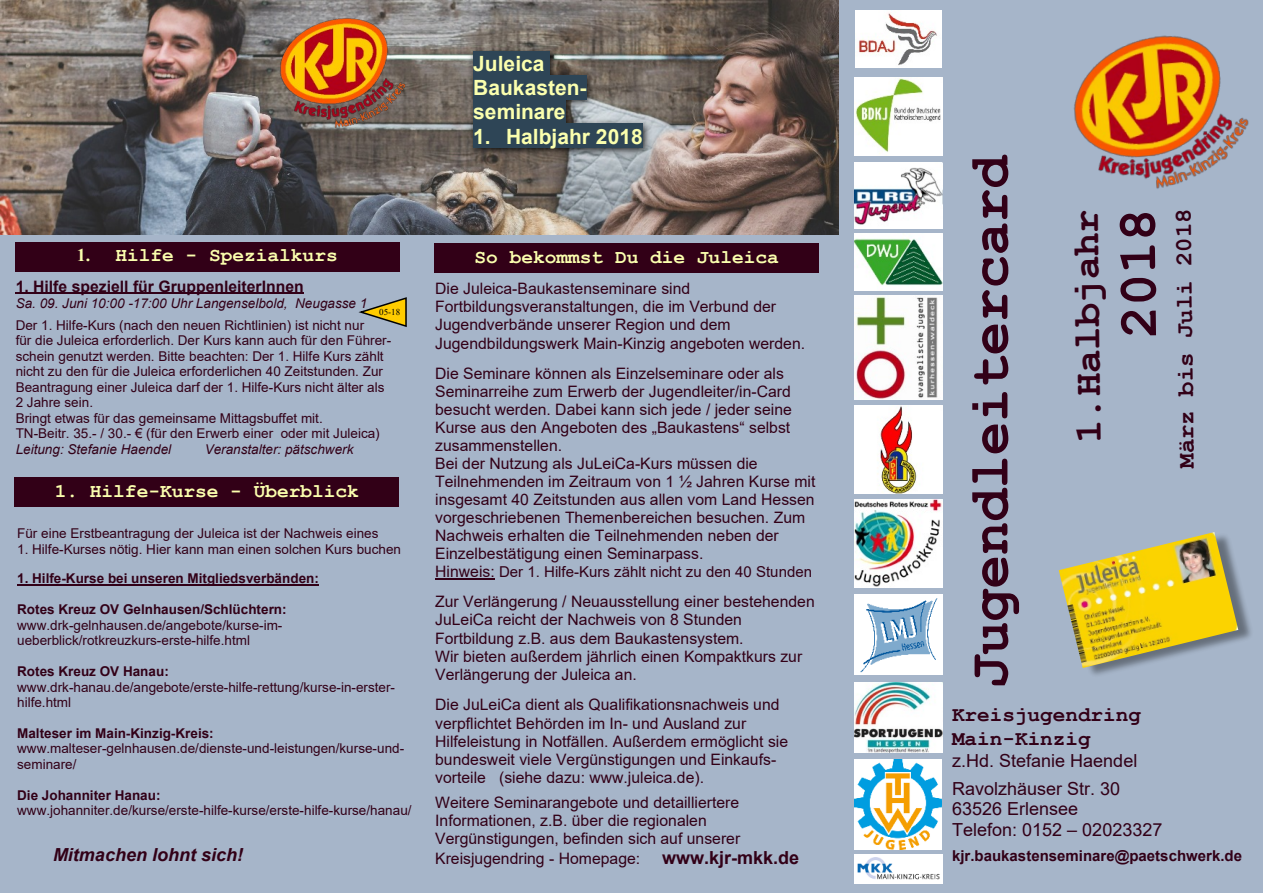
<style>
.page{position:relative;width:1263px;height:893px;background:#a6b5c9}
.page>*{position:absolute;margin:0;border:0;box-sizing:border-box;transform-origin:0 0}
.t1{font:700 55.5px "Courier New";color:#320017}
.t2{font:700 54px "Courier New";color:#320017}
.t3{font:700 39px "Courier New";color:#320017}
.t4{font:700 24px "Courier New";color:#320017}
.t5{font:700 21px/24.2px "Arial";color:#fbffae}
.t6{font:700 21px/23.9px "Courier New";color:#320017}
.t7{font:700 19.5px "Courier New";color:#fbffae}
.t8{font:18px/27.5px "Arial";color:#320017}
.t9{font:italic 700 18px "Arial";color:#320017}
.t10{font:15.75px/18px "Arial";color:#320017}
.t11{font:700 15.75px "Arial";color:#320017}
.t12{font:15px "Arial";color:#320017}
.t13{font:700 15px "Arial";color:#320017}
.t14{font:13.5px/15.5px "Arial";color:#320017}
.t15{font:700 13.5px "Arial";color:#320017}
.t16{font:italic 13.5px "Arial";color:#320017}
.t17{font:9px "Times New Roman";color:#000}
.s1{font-family:"Times New Roman";font-size:18px}
.s2{font-size:15.75px}
.s3{font-weight:700;font-size:18px}
</style>
<div class="page">
<img style="left:0;top:0;width:839px;height:234px">
<img style="left:465px;top:42px;width:198px;height:118px">
<div style="left:473px;top:52px;width:71px;height:24px;background:#2e4556"></div>
<div style="left:544px;top:52px;width:6px;height:24px;background:#2e4556"></div>
<div style="left:473px;top:76px;width:114px;height:24px;background:#2e4556"></div>
<div style="left:473px;top:100px;width:92px;height:24px;background:#2e4556"></div>
<div style="left:473px;top:124px;width:27px;height:24px;background:#2e4556"></div>
<div style="left:500px;top:124px;width:143px;height:24px;background:#2e4556"></div>
<img style="left:1073px;top:35px;width:176px;height:154px">
<img style="left:855px;top:10px;width:87px;height:57px">
<img style="left:854px;top:77px;width:88px;height:79px">
<img style="left:854px;top:162px;width:88px;height:66px">
<img style="left:854px;top:233px;width:88px;height:58px">
<img style="left:854px;top:295px;width:88px;height:104px">
<img style="left:854px;top:405px;width:88px;height:88px">
<img style="left:854px;top:500px;width:88px;height:88px">
<img style="left:854px;top:594px;width:88px;height:81px">
<img style="left:854px;top:682px;width:88px;height:70px">
<img style="left:854px;top:759px;width:88px;height:91px">
<img style="left:854px;top:855px;width:88px;height:28px">
<img style="left:1089px;top:579px;width:162px;height:96px">
<img style="left:1059px;top:532px;width:179px;height:136px">
<hr style="left:435px;top:578px;width:60px;height:1px;background:#320017">
<div style="left:434px;top:243px;width:385px;height:29px;background:#320017"></div>
<img style="left:261px;top:0;width:160px;height:143px">
<div style="left:15px;top:243px;width:385px;height:29px;background:#320017"></div>
<div style="left:14px;top:477px;width:385px;height:29px;background:#320017"></div>
<hr style="left:17px;top:584px;width:302px;height:1px;background:#320017">
<svg style="left:358px;top:297px;width:49px;height:30px"></svg>
<hr style="left:16px;top:292px;width:288px;height:2px;background:#320017">
<h3 class="t5" style="left:473px;top:54px;width:115px">Juleica<br>Baukasten&shy;seminare</h3>
<h3 class="t5" style="left:473px;top:126px;width:171px">1. Halbjahr 2018</h3>
<p class="t7" style="left:77px;top:249px;width:263px"><span class="s1">1.</span> Hilfe - Spezialkurs</p>
<p class="t7" style="left:475px;top:250px;width:306px">So bekommst Du die Juleica</p>
<p class="t11" style="left:16px;top:280px;width:290px">1. Hilfe speziell für GruppenleiterInnen</p>
<p class="t16" style="left:16px;top:298px;width:353px">Sa. 09. Juni 10:00 -17:00 Uhr Langenselbold, Neugasse 1</p>
<p class="t14" style="left:16px;top:319px;width:377px">Der 1. Hilfe-Kurs (nach den neuen Richtlinien) ist nicht nur<br>für die Juleica erforderlich. Der Kurs kann auch für den Führer&shy;schein genutzt werden. Bitte beachten: Der 1. Hilfe Kurs zählt nicht zu den für die Juleica erforderlichen 40 Zeitstunden. Zur Beantragung einer Juleica darf der 1. Hilfe-Kurs nicht älter als 2 Jahre sein.<br>Bringt etwas für das gemeinsame Mittagsbuffet mit.<br>TN-Beitr. 35.- / 30.- € (für den Erwerb einer oder mit Juleica)</p>
<p class="t16" style="left:16px;top:444px;width:157px">Leitung: Stefanie Haendel</p>
<p class="t16" style="left:205px;top:444px;width:150px">Veranstalter: pätschwerk</p>
<p class="t17" style="left:379px;top:309px;width:23px">05-18</p>
<p class="t7" style="left:55px;top:484px;width:306px">1. Hilfe-Kurse - Überblick</p>
<p class="t14" style="left:17px;top:527px;width:363px">Für eine Erstbeantragung der Juleica ist der Nachweis eines</p>
<p class="t14" style="left:17px;top:543px;width:385px">1. Hilfe-Kurses nötig. Hier kann man einen solchen Kurs buchen</p>
<p class="t15" style="left:17px;top:573px;width:303px">1. Hilfe-Kurse bei unseren Mitgliedsverbänden:</p>
<p class="t15" style="left:17px;top:604px;width:271px">Rotes Kreuz OV Gelnhausen/Schlüchtern:</p>
<p class="t14" style="left:17px;top:618px;width:267px">www.drk-gelnhausen.de/angebote/kurse-im&shy;ueberblick/rotkreuzkurs-erste-hilfe.html</p>
<p class="t15" style="left:17px;top:666px;width:153px">Rotes Kreuz OV Hanau:</p>
<p class="t14" style="left:17px;top:680px;width:379px">www.drk-hanau.de/angebote/erste-hilfe-rettung/kurse-in-erster&shy;hilfe.html</p>
<p class="t15" style="left:17px;top:728px;width:198px">Malteser im Main-Kinzig-Kreis:</p>
<p class="t14" style="left:17px;top:742px;width:388px">www.malteser-gelnhausen.de/dienste-und-leistungen/kurse-und&shy;seminare/</p>
<p class="t15" style="left:17px;top:790px;width:145px">Die Johanniter Hanau:</p>
<p class="t14" style="left:17px;top:804px;width:396px">www.johanniter.de/kurse/erste-hilfe-kurse/erste-hilfe-kurse/hanau/</p>
<p class="t9" style="left:53px;top:848px;width:192px">Mitmachen lohnt sich!</p>
<p class="t10" style="left:435px;top:281px;width:371px">Die Juleica-Baukastenseminare sind Fortbildungsveranstaltungen, die im Verbund der Jugendverbände unserer Region und dem Jugendbildungswerk Main-Kinzig angeboten werden.</p>
<p class="t10" style="left:435px;top:365px;width:382px">Die Seminare können als Einzelseminare oder als Seminarreihe zum Erwerb der Jugendleiter/in-Card besucht werden. Dabei kann sich jede / jeder seine Kurse aus den Angeboten des „Baukastens“ selbst zusammenstellen.<br>Bei der Nutzung als JuLeiCa-Kurs müssen die Teilnehmenden im Zeitraum von 1 ½ Jahren Kurse mit insgesamt 40 Zeitstunden aus allen vom Land Hessen vorgeschriebenen Themenbereichen besuchen. Zum Nachweis erhalten die Teilnehmenden neben der Einzelbestätigung einen Seminarpass.</p>
<p class="t12" style="left:435px;top:566px;width:378px"><span class="s2">Hinweis:</span> Der 1. Hilfe-Kurs zählt nicht zu den 40 Stunden</p>
<p class="t10" style="left:435px;top:594px;width:381px">Zur Verlängerung / Neuausstellung einer bestehenden JuLeiCa reicht der Nachweis von 8 Stunden Fortbildung z.B. aus dem Baukastensystem.<br>Wir bieten außerdem jährlich einen Kompaktkurs zur Verlängerung der Juleica an.</p>
<p class="t10" style="left:435px;top:697px;width:354px">Die JuLeiCa dient als Qualifikationsnachweis und verpflichtet Behörden im In- und Ausland zur Hilfeleistung in Notfällen. Außerdem ermöglicht sie bundesweit viele Vergünstigungen und Einkaufs&shy;vorteile (siehe dazu: www.juleica.de).</p>
<p class="t10" style="left:435px;top:795px;width:307px">Weitere Seminarangebote und detailliertere<br>Informationen, z.B. über die regionalen<br>Vergünstigungen, befinden sich auf unserer</p>
<p class="t10" style="left:435px;top:851px;width:366px">Kreisjugendring - Homepage: <span class="s3">www.kjr-mkk.de</span></p>
<h1 class="t1" style="left:972px;top:688px;width:534px;rotate:-90deg">Jugendleitercard</h1>
<h3 class="t6" style="left:952px;top:704px;width:190px">Kreisjugendring<br>Main-Kinzig</h3>
<p class="t8" style="left:952px;top:749px;width:187px">z.Hd. Stefanie Haendel<br>Ravolzhäuser Str. 30</p>
<p class="t8" style="left:952px;top:800px;width:212px;line-height:20.7px">63526 Erlensee<br>Telefon: 0152 – 02023327</p>
<p class="t13" style="left:952px;top:850px;width:292px">kjr.baukastenseminare@paetschwerk.de</p>
<h3 class="t3" style="left:1076px;top:444px;width:235px;rotate:-91deg">1.Halbjahr</h3>
<h2 class="t2" style="left:1122px;top:339px;width:131px;rotate:-91deg">2018</h2>
<h3 class="t4" style="left:1179px;top:468px;width:261px;rotate:-91deg">März bis Juli 2018</h3>
</div>
